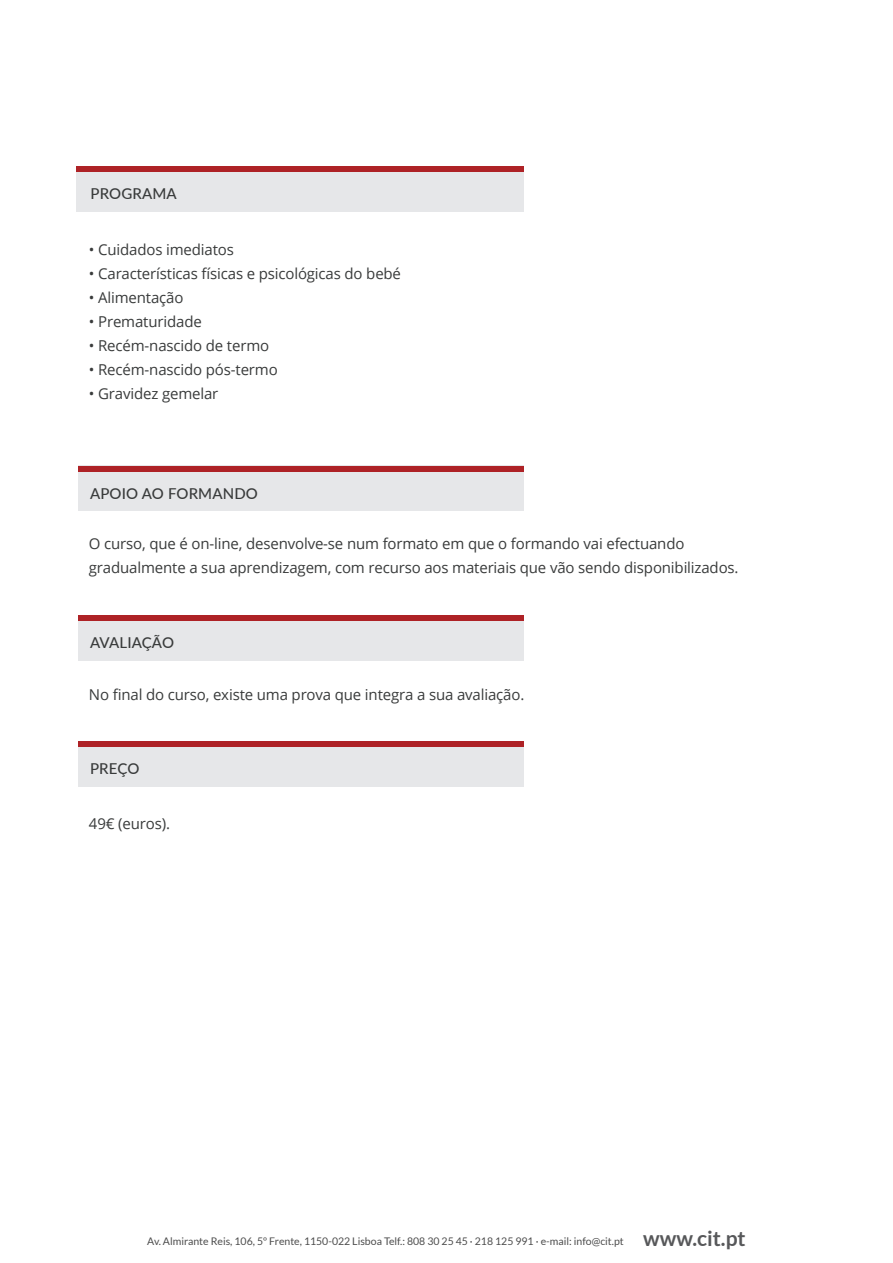
<style>
.page{position:relative;width:893px;height:1263px;background:#fff}
.page>*{position:absolute;margin:0;border:0;box-sizing:border-box;transform-origin:0 0}
.t1{font:15px/24px "Open Sans";letter-spacing:-.01em;color:#393b3b}
.t2{font:500 15px "Lato";letter-spacing:.01em;color:#393b3b}
.t3{font:10.5px "Lato";color:#4d4d4d}
.s1{font-weight:700;font-size:21px;color:#57585a}
</style>
<div class="page">
<div style="left:78px;top:466px;width:446px;height:45px;background:#e6e7e9"></div>
<div style="left:78px;top:466px;width:446px;height:5px;background:#ae2226"></div>
<div style="left:78px;top:615px;width:446px;height:46px;background:#e6e7e9"></div>
<div style="left:78px;top:615px;width:446px;height:6px;background:#ae2226"></div>
<div style="left:78px;top:741px;width:446px;height:45px;background:#e6e7e9"></div>
<div style="left:78px;top:741px;width:446px;height:5px;background:#ae2226"></div>
<div style="left:76px;top:166px;width:448px;height:45px;background:#e6e7e9"></div>
<div style="left:76px;top:166px;width:448px;height:6px;background:#ae2226"></div>
<p class="t2" style="left:91px;top:183px;width:88px">PROGRAMA</p>
<p class="t1" style="left:89px;top:237px;width:147px">• Cuidados imediatos</p>
<p class="t1" style="left:89px;top:261px;width:314px">• Características físicas e psicológicas do bebé</p>
<p class="t1" style="left:89px;top:285px;width:96px">• Alimentação</p>
<p class="t1" style="left:89px;top:309px;width:114px">• Prematuridade</p>
<p class="t1" style="left:89px;top:333px;width:182px">• Recém-nascido de termo</p>
<p class="t1" style="left:89px;top:357px;width:190px">• Recém-nascido pós-termo</p>
<p class="t1" style="left:89px;top:381px;width:131px">• Gravidez gemelar</p>
<p class="t2" style="left:90px;top:482px;width:170px">APOIO AO FORMANDO</p>
<p class="t1" style="left:89px;top:531px;width:651px">O curso, que é on-line, desenvolve-se num formato em que o formando vai efectuando gradualmente a sua aprendizagem, com recurso aos materiais que vão sendo disponibilizados.</p>
<p class="t2" style="left:90px;top:632px;width:86px">AVALIAÇÃO</p>
<p class="t1" style="left:89px;top:682px;width:437px">No final do curso, existe uma prova que integra a sua avaliação.</p>
<p class="t2" style="left:90px;top:757px;width:51px">PREÇO</p>
<p class="t1" style="left:89px;top:811px;width:83px">49€ (euros).</p>
<p class="t3" style="left:147px;top:1235px;width:600px">Av. Almirante Reis, 106, 5º Frente, 1150-022 Lisboa Telf.: 808 30 25 45 · 218 125 991 · e-mail: info@cit.pt <span class="s1">www.cit.pt</span></p>
</div>
